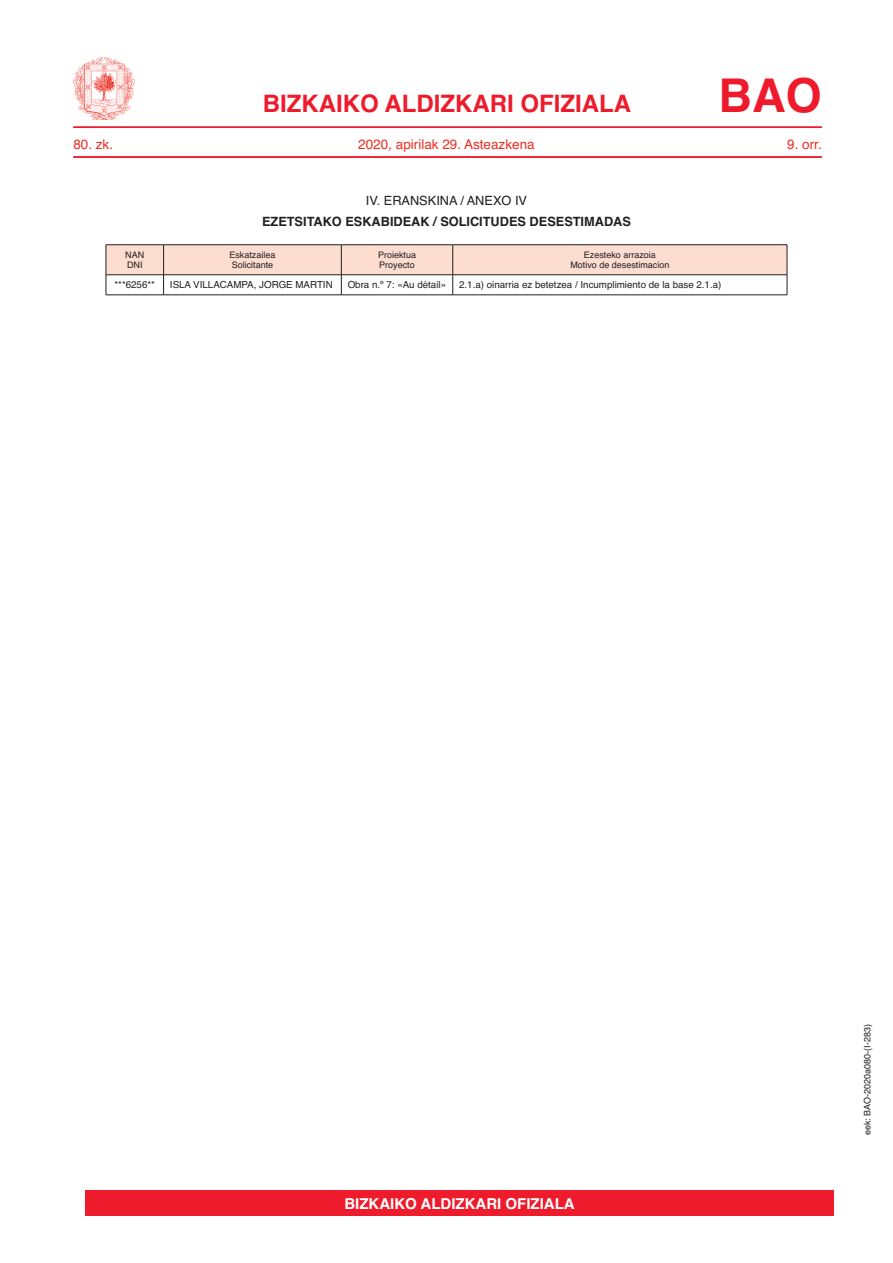
<style>
.page{position:relative;width:893px;height:1263px;background:#fff}
.page>*{position:absolute;margin:0;border:0;box-sizing:border-box;transform-origin:0 0}
.t1{font:700 46.5px "Helvetica";color:#ee1b2c}
.t2{font:700 24px "Helvetica";color:#ee1b2c}
.t3{font:700 15px "Helvetica";color:#fff}
.t4{font:13.5px "Helvetica";color:#ee2e22}
.t5{font:700 12.75px "Helvetica";color:#231f20}
.t6{font:12.75px "Helvetica";color:#231f20}
.t7{font:9.75px "Helvetica";color:#231f20}
.t8{font:9px/10.5px "Helvetica";color:#231f20}
</style>
<div class="page">
<hr style="left:73px;top:126px;width:749px;height:2px;background:#ee1b2c">
<hr style="left:73px;top:156px;width:749px;height:2px;background:#ee1b2c">
<img style="left:74px;top:58px;width:61px;height:61px">
<svg style="left:106px;top:245px;width:682px;height:50px"></svg>
<hr style="left:106px;top:295px;width:58px;height:1px;background:#231f20">
<hr style="left:164px;top:295px;width:177px;height:1px;background:#231f20">
<hr style="left:341px;top:295px;width:112px;height:1px;background:#231f20">
<hr style="left:453px;top:295px;width:334px;height:1px;background:#231f20">
<hr style="left:106px;top:244px;width:58px;height:1px;background:#231f20">
<hr style="left:106px;top:245px;width:1px;height:30px;background:#231f20">
<hr style="left:164px;top:244px;width:177px;height:1px;background:#231f20">
<hr style="left:341px;top:244px;width:112px;height:1px;background:#231f20">
<hr style="left:453px;top:244px;width:334px;height:1px;background:#231f20">
<hr style="left:787px;top:245px;width:1px;height:30px;background:#231f20">
<hr style="left:106px;top:274px;width:58px;height:1px;background:#231f20">
<hr style="left:164px;top:274px;width:177px;height:1px;background:#231f20">
<hr style="left:341px;top:274px;width:112px;height:1px;background:#231f20">
<hr style="left:453px;top:274px;width:334px;height:1px;background:#231f20">
<div style="left:85px;top:1191px;width:748px;height:25px;background:#ee1b2c"></div>
<h2 class="t2" style="left:263px;top:84px;width:370px">BIZKAIKO ALDIZKARI OFIZIALA</h2>
<h1 class="t1" style="left:718px;top:58px;width:105px">BAO</h1>
<h3 class="t4" style="left:73px;top:134px;width:41px">80. zk.</h3>
<h3 class="t4" style="left:358px;top:134px;width:178px">2020, apirilak 29. Asteazkena</h3>
<h3 class="t4" style="left:787px;top:134px;width:36px">9. orr.</h3>
<h3 class="t6" style="left:366px;top:191px;width:163px">IV. ERANSKINA / ANEXO IV</h3>
<h3 class="t5" style="left:262px;top:211px;width:370px">EZETSITAKO ESKABIDEAK / SOLICITUDES DESESTIMADAS</h3>
<p class="t8" style="left:125px;top:250px;width:20px">NAN<br>DNI</p>
<p class="t8" style="left:229px;top:250px;width:48px">Eskatzailea<br>Solicitante</p>
<p class="t8" style="left:378px;top:250px;width:40px">Proiektua<br>Proyecto</p>
<p class="t8" style="left:570px;top:250px;width:101px;text-align:center">Ezesteko arrazoia<br>Motivo de desestimacion</p>
<p class="t7" style="left:114px;top:277px;width:42px">***6256**</p>
<p class="t7" style="left:170px;top:277px;width:164px">ISLA VILLACAMPA, JORGE MARTIN</p>
<p class="t7" style="left:348px;top:277px;width:100px">Obra n.º 7: «Au détail»</p>
<p class="t7" style="left:459px;top:277px;width:264px">2.1.a) oinarria ez betetzea / Incumplimiento de la base 2.1.a)</p>
<h3 class="t3" style="left:344px;top:1192px;width:232px">BIZKAIKO ALDIZKARI OFIZIALA</h3>
<p class="t8" style="left:862px;top:1135px;width:113px;rotate:-90deg">eek: BAO-2020a080-(I-283)</p>
</div>
